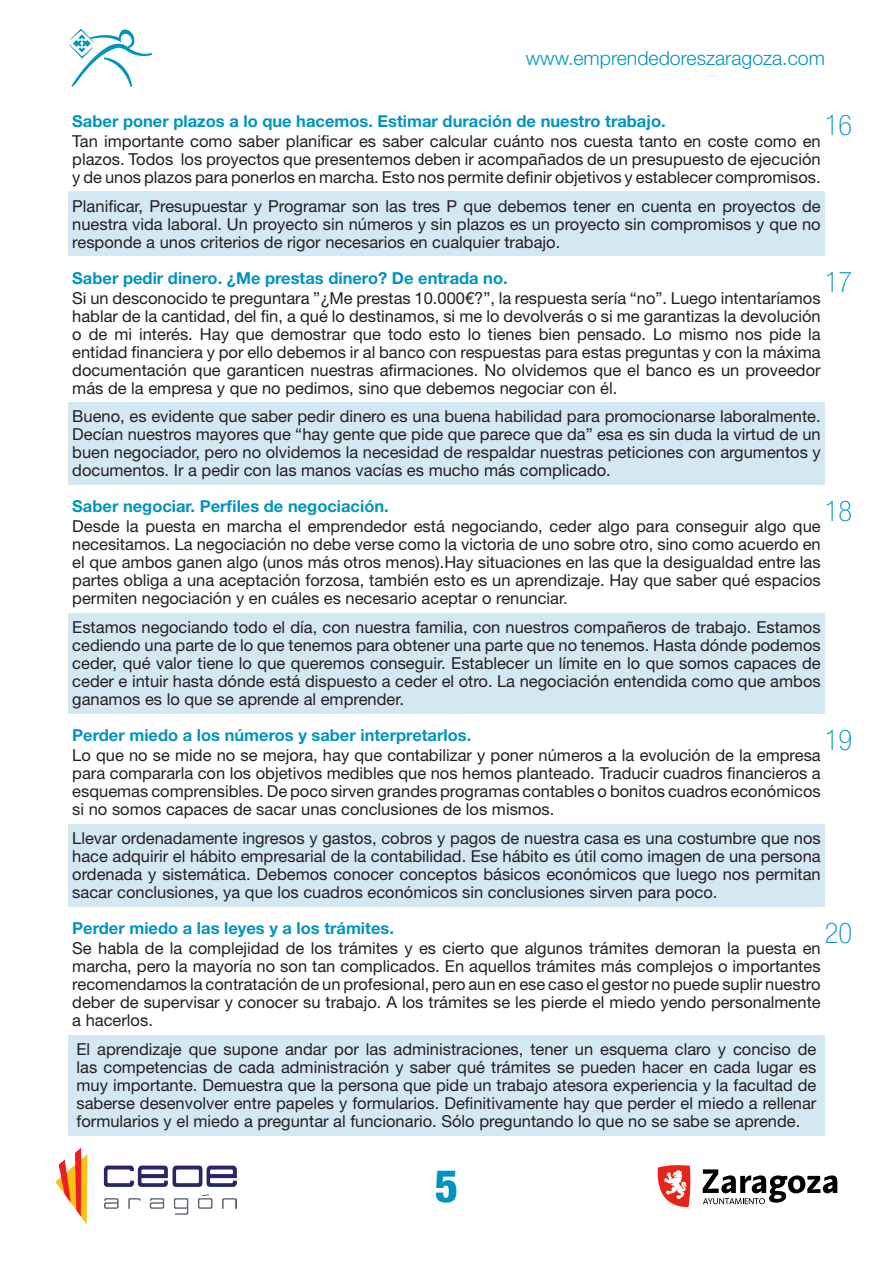
<style>
.page{position:relative;width:893px;height:1263px;background:#fff}
.page>*{position:absolute;margin:0;border:0;box-sizing:border-box;transform-origin:0 0}
.t1{font:800 condensed 45px "Helvetica Neue LT Std";color:#0094be}
.Número_Habilidades{font:100 condensed 28.5px "Helvetica Neue LT Std";color:#0094be}
.t2{font:300 19.5px "Helvetica Neue LT Std";color:#0094be}
.Texto_General{font:16.5px/18px "Helvetica Neue LT Std";color:#231f20;text-align:justify}
.Título_Habilidades{font:700 16.5px "Helvetica Neue LT Std";color:#0094be}
</style>
<div class="page">
<svg style="left:69px;top:29px;width:83px;height:58px"></svg>
<svg style="left:657px;top:1165px;width:34px;height:42px"></svg>
<svg style="left:703px;top:1169px;width:134px;height:35px"></svg>
<img style="left:55px;top:1148px;width:181px;height:77px">
<div style="left:68px;top:191px;width:757px;height:65px;background:#d4e8f2"></div>
<div style="left:68px;top:402px;width:757px;height:83px;background:#d4e8f2"></div>
<div style="left:68px;top:613px;width:757px;height:101px;background:#d4e8f2"></div>
<div style="left:68px;top:824px;width:757px;height:82px;background:#d4e8f2"></div>
<div style="left:68px;top:1034px;width:757px;height:101px;background:#d4e8f2"></div>
<p class="t2" style="left:526px;top:46px;width:301px">www.emprendedoreszaragoza.com</p>
<p class="Título_Habilidades" style="left:72px;top:110px;width:595px">Saber poner plazos a lo que hacemos. Estimar duración de nuestro trabajo.</p>
<p class="Texto_General" style="left:72px;top:132px;width:750px">Tan importante como saber planificar es saber calcular cuánto nos cuesta tanto en coste como en plazos. Todos los proyectos que presentemos deben ir acompañados de un presupuesto de ejecución y de unos plazos para ponerlos en marcha. Esto nos permite definir objetivos y establecer compromisos.</p>
<p class="Texto_General" style="left:72px;top:197px;width:750px">Planificar, Presupuestar y Programar son las tres P que debemos tener en cuenta en proyectos de nuestra vida laboral. Un proyecto sin números y sin plazos es un proyecto sin compromisos y que no responde a unos criterios de rigor necesarios en cualquier trabajo.</p>
<p class="Título_Habilidades" style="left:72px;top:267px;width:437px">Saber pedir dinero. ¿Me prestas dinero? De entrada no.</p>
<p class="Texto_General" style="left:72px;top:289px;width:750px">Si un desconocido te preguntara ”¿Me prestas 10.000€?”, la respuesta sería “no”. Luego intentaríamos hablar de la cantidad, del fin, a qué lo destinamos, si me lo devolverás o si me garantizas la devolución o de mi interés. Hay que demostrar que todo esto lo tienes bien pensado. Lo mismo nos pide la entidad financiera y por ello debemos ir al banco con respuestas para estas preguntas y con la máxima documentación que garanticen nuestras afirmaciones. No olvidemos que el banco es un proveedor más de la empresa y que no pedimos, sino que debemos negociar con él.</p>
<p class="Texto_General" style="left:72px;top:407px;width:750px">Bueno, es evidente que saber pedir dinero es una buena habilidad para promocionarse laboralmente.<br>Decían nuestros mayores que “hay gente que pide que parece que da” esa es sin duda la virtud de un buen negociador, pero no olvidemos la necesidad de respaldar nuestras peticiones con argumentos y documentos. Ir a pedir con las manos vacías es mucho más complicado.</p>
<p class="Título_Habilidades" style="left:72px;top:496px;width:318px">Saber negociar. Perfiles de negociación.</p>
<p class="Texto_General" style="left:72px;top:517px;width:750px">Desde la puesta en marcha el emprendedor está negociando, ceder algo para conseguir algo que necesitamos. La negociación no debe verse como la victoria de uno sobre otro, sino como acuerdo en el que ambos ganen algo (unos más otros menos).Hay situaciones en las que la desigualdad entre las partes obliga a una aceptación forzosa, también esto es un aprendizaje. Hay que saber qué espacios permiten negociación y en cuáles es necesario aceptar o renunciar.</p>
<p class="Texto_General" style="left:72px;top:618px;width:750px">Estamos negociando todo el día, con nuestra familia, con nuestros compañeros de trabajo. Estamos cediendo una parte de lo que tenemos para obtener una parte que no tenemos. Hasta dónde podemos ceder, qué valor tiene lo que queremos conseguir. Establecer un límite en lo que somos capaces de ceder e intuir hasta dónde está dispuesto a ceder el otro. La negociación entendida como que ambos ganamos es lo que se aprende al emprender.</p>
<p class="Título_Habilidades" style="left:72px;top:725px;width:400px">Perder miedo a los números y saber interpretarlos.</p>
<p class="Texto_General" style="left:72px;top:746px;width:750px">Lo que no se mide no se mejora, hay que contabilizar y poner números a la evolución de la empresa para compararla con los objetivos medibles que nos hemos planteado. Traducir cuadros financieros a esquemas comprensibles. De poco sirven grandes programas contables o bonitos cuadros económicos si no somos capaces de sacar unas conclusiones de los mismos.</p>
<p class="Texto_General" style="left:72px;top:829px;width:750px">Llevar ordenadamente ingresos y gastos, cobros y pagos de nuestra casa es una costumbre que nos hace adquirir el hábito empresarial de la contabilidad. Ese hábito es útil como imagen de una persona ordenada y sistemática. Debemos conocer conceptos básicos económicos que luego nos permitan sacar conclusiones, ya que los cuadros económicos sin conclusiones sirven para poco.</p>
<p class="Título_Habilidades" style="left:72px;top:918px;width:323px">Perder miedo a las leyes y a los trámites.</p>
<p class="Texto_General" style="left:72px;top:939px;width:750px">Se habla de la complejidad de los trámites y es cierto que algunos trámites demoran la puesta en marcha, pero la mayoría no son tan complicados. En aquellos trámites más complejos o importantes recomendamos la contratación de un profesional, pero aun en ese caso el gestor no puede suplir nuestro deber de supervisar y conocer su trabajo. A los trámites se les pierde el miedo yendo personalmente a hacerlos.</p>
<p class="Texto_General" style="left:77px;top:1040px;width:741px">El aprendizaje que supone andar por las administraciones, tener un esquema claro y conciso de las competencias de cada administración y saber qué trámites se pueden hacer en cada lugar es muy importante. Demuestra que la persona que pide un trabajo atesora experiencia y la facultad de saberse desenvolver entre papeles y formularios. Definitivamente hay que perder el miedo a rellenar formularios y el miedo a preguntar al funcionario. Sólo preguntando lo que no se sabe se aprende.</p>
<p class="Número_Habilidades" style="left:825px;top:109px;width:29px">16</p>
<p class="Número_Habilidades" style="left:825px;top:266px;width:29px">17</p>
<p class="Número_Habilidades" style="left:825px;top:495px;width:29px">18</p>
<p class="Número_Habilidades" style="left:825px;top:724px;width:29px">19</p>
<p class="Número_Habilidades" style="left:825px;top:916px;width:29px">20</p>
<h1 class="t1" style="left:435px;top:1158px;width:25px">5</h1>
</div>
